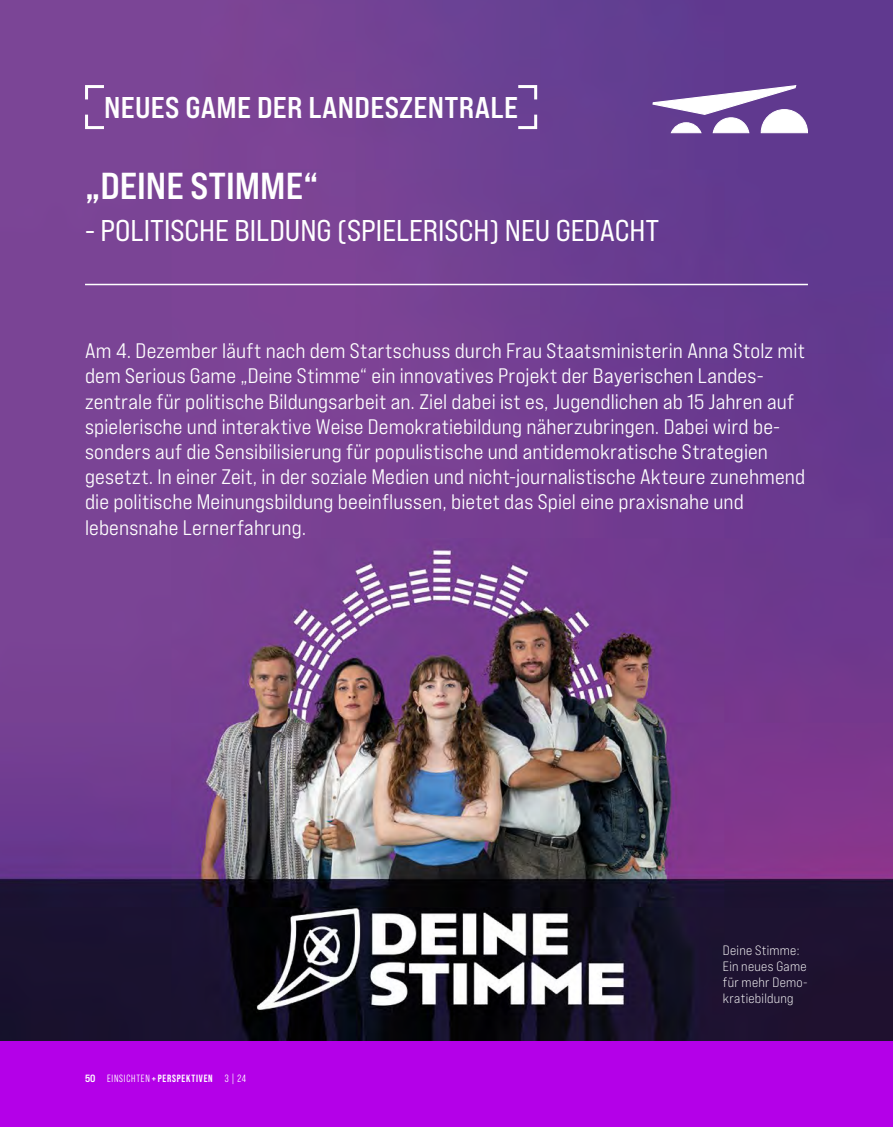
<style>
.page{position:relative;width:893px;height:1127px;background:#b400e8}
.page>*{position:absolute;margin:0;border:0;box-sizing:border-box;transform-origin:0 0}
.t1{font:37.5px "Bebas Neue Pro Exp Bd";color:#fff}
.t2{font:30px "Bebas Neue Pro Exp Rg";color:#fff}
.t3{font:30px "Bebas Neue Pro Exp Bd";letter-spacing:.01em;color:#fff}
.t4{font:21px/25.2px "Bebas Neue Pro Exp Md";letter-spacing:.005em;color:#fff}
.t5{font:13.5px/16.2px "Bebas Neue Pro Exp Bk";letter-spacing:.02em;color:#fff}
.t6{font:10.5px "Bebas Neue Pro Middle";letter-spacing:.075em;color:#fff}
.s1{font-family:"Bebas Neue Pro Exp Bd"}
.s2{font-family:"Bebas Neue Pro";font-weight:700}
</style>
<div class="page">
<img style="left:0;top:0;width:893px;height:1040px">
<hr style="left:85px;top:284px;width:723px;height:1px;background:#fff">
<svg style="left:84px;top:112px;width:23px;height:19px"></svg>
<svg style="left:84px;top:84px;width:23px;height:18px"></svg>
<svg style="left:515px;top:112px;width:24px;height:19px"></svg>
<svg style="left:515px;top:84px;width:24px;height:18px"></svg>
<svg style="left:652px;top:85px;width:156px;height:49px;background:#a18abd"></svg>
<h2 class="t3" style="left:104px;top:89px;width:415px">NEUES GAME DER LANDESZENTRALE</h2>
<h1 class="t1" style="left:85px;top:163px;width:235px">„DEINE STIMME“</h1>
<h2 class="t2" style="left:85px;top:212px;width:576px">- POLITISCHE BILDUNG (SPIELERISCH) NEU GEDACHT</h2>
<p class="t4" style="left:85px;top:338px;width:722px">Am 4. Dezember läuft nach dem Startschuss durch Frau Staatsministerin Anna Stolz mit dem Serious Game „Deine Stimme“ ein innovatives Projekt der Bayerischen Landes&shy;zentrale für politische Bildungsarbeit an. Ziel dabei ist es, Jugendlichen ab 15 Jahren auf spielerische und interaktive Weise Demokratiebildung näherzubringen. Dabei wird be&shy;sonders auf die Sensibilisierung für populistische und antidemokratische Strategien gesetzt. In einer Zeit, in der soziale Medien und nicht-journalistische Akteure zunehmend die politische Meinungsbildung beeinflussen, bietet das Spiel eine praxisnahe und lebensnahe Lernerfahrung.</p>
<p class="t6" style="left:85px;top:1072px;width:162px"><span class="s1">50</span> EINSICHTEN<span class="s2">+PERSPEKTIVEN</span> 3 | 24</p>
<p class="t5" style="left:723px;top:941px;width:86px">Deine Stimme:<br>Ein neues Game für mehr Demo&shy;kratiebildung</p>
</div>
